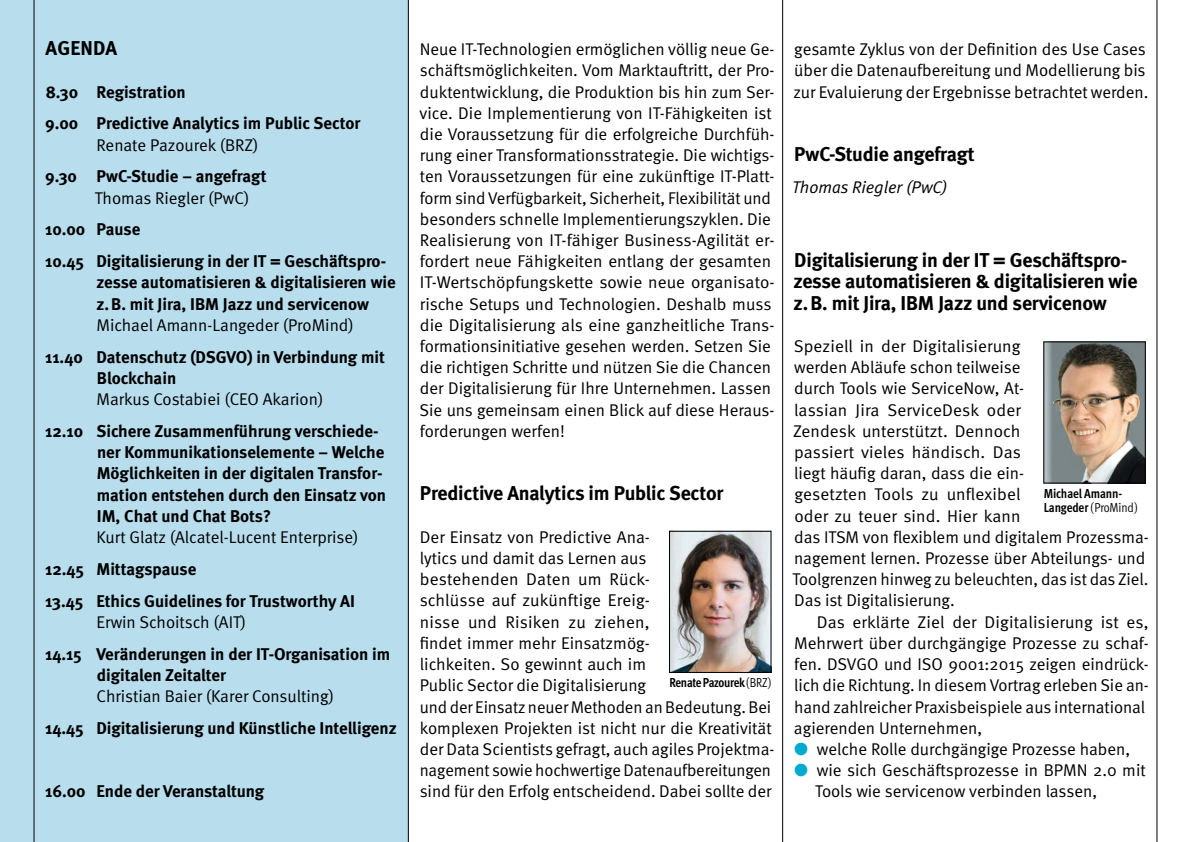
<style>
.page{position:relative;width:1191px;height:842px;background:#fff}
.page>*{position:absolute;margin:0;border:0;box-sizing:border-box;transform-origin:0 0}
.t1{font:700 20px/21.2px "Meta";letter-spacing:-.01em;color:#000}
.t2{font:17px/21.2px "Meta Normal";color:#000}
.t3{font:700 17px/21.2px "Meta";color:#000}
.t4{font:italic 17px "Meta Normal";color:#000}
.t5{font:700 13px "Meta Cond";letter-spacing:-.02em;color:#000}
.t6{font:13px "Meta Cond Normal";letter-spacing:-.01em;color:#000}
.s1{font-family:"Meta Cond Normal";font-weight:400}
.s2{font-family:"Meta Bold Expert";color:#00aacf}
.s3{font-family:"Meta Cond";font-weight:700}
</style>
<div class="page">
<div style="left:0;top:0;width:408px;height:842px;background:#b8deee"></div>
<hr style="left:34px;top:0;width:1px;height:842px;background:#000">
<hr style="left:408px;top:0;width:1px;height:842px;background:#000">
<hr style="left:782px;top:0;width:1px;height:842px;background:#000">
<hr style="left:1156px;top:0;width:1px;height:842px;background:#000">
<img style="left:1045px;top:344px;width:98px;height:137px">
<img style="left:671px;top:533px;width:98px;height:138px">
<div style="left:669px;top:531px;width:102px;height:142px;border:1px solid #000"></div>
<p class="t1" style="left:45px;top:37px;width:73px">AGENDA</p>
<p class="t3" style="left:45px;top:76px;width:317px;line-height:31.8px">8.30 Registration<br>9.00 Predictive Analytics im Public Sector</p>
<p class="t2" style="left:97px;top:134px;width:163px">Renate Pazourek (BRZ)</p>
<p class="t3" style="left:45px;top:166px;width:223px">9.30 PwC-Studie – angefragt</p>
<p class="t2" style="left:95px;top:187px;width:156px">Thomas Riegler (PwC)</p>
<p class="t3" style="left:45px;top:213px;width:342px;line-height:31.8px">10.00 Pause<br>10.45 Digitalisierung in der IT = Geschäftspro-</p>
<p class="t3" style="left:96px;top:272px;width:301px">zesse automatisieren &amp; digitalisieren wie z.B. mit Jira, IBM Jazz und servicenow</p>
<p class="t2" style="left:97px;top:314px;width:259px">Michael Amann-Langeder (ProMind)</p>
<p class="t3" style="left:97px;top:346px;width:290px;text-indent:-52px">11.40 Datenschutz (DSGVO) in Verbindung mit<br>Blockchain</p>
<p class="t2" style="left:97px;top:388px;width:228px">Markus Costabiei (CEO Akarion)</p>
<p class="t3" style="left:97px;top:420px;width:291px;text-indent:-51px">12.10 Sichere Zusammenführung verschiede&shy;ner Kommunikationselemente – Welche Möglichkeiten in der digitalen Transfor&shy;mation entstehen durch den Einsatz von IM, Chat und Chat Bots?</p>
<p class="t2" style="left:97px;top:526px;width:263px">Kurt Glatz (Alcatel-Lucent Enterprise)</p>
<p class="t3" style="left:45px;top:553px;width:311px;line-height:31.8px">12.45 Mittagspause<br>13.45 Ethics Guidelines for Trustworthy AI</p>
<p class="t2" style="left:97px;top:611px;width:151px">Erwin Schoitsch (AIT)</p>
<p class="t3" style="left:97px;top:643px;width:295px;text-indent:-52px">14.15 Veränderungen in der IT-Organisation im digitalen Zeitalter</p>
<p class="t2" style="left:96px;top:685px;width:239px">Christian Baier (Karer Consulting)</p>
<p class="t3" style="left:45px;top:717px;width:353px">14.45 Digitalisierung und Künstliche Intelligenz</p>
<p class="t3" style="left:45px;top:781px;width:220px">16.00 Ende der Veranstaltung</p>
<p class="t2" style="left:419px;top:39px;width:356px">Neue IT-Technologien ermöglichen völlig neue Ge&shy;schäftsmöglichkeiten. Vom Marktauftritt, der Pro&shy;duktentwicklung, die Produktion bis hin zum Ser&shy;vice. Die Implementierung von IT-Fähigkeiten ist die Voraussetzung für die erfolgreiche Durchfüh&shy;rung einer Transformationsstrategie. Die wichtigs&shy;ten Voraussetzungen für eine zukünftige IT-Platt&shy;form sind Verfügbarkeit, Sicherheit, Flexibilität und besonders schnelle Implementierungszyklen. Die Realisierung von IT-fähiger Business-Agilität er&shy;fordert neue Fähigkeiten entlang der gesamten IT-Wertschöpfungskette sowie neue organisato&shy;rische Setups und Technologien. Deshalb muss die Digitalisierung als eine ganzheitliche Trans&shy;formationsinitiative gesehen werden. Setzen Sie die richtigen Schritte und nützen Sie die Chancen der Digitalisierung für Ihre Unternehmen. Lassen Sie uns gemeinsam einen Blick auf diese Heraus&shy;forderungen werfen!</p>
<p class="t1" style="left:420px;top:483px;width:305px">Predictive Analytics im Public Sector</p>
<p class="t2" style="left:420px;top:526px;width:356px">Der Einsatz von Predictive Ana-<br>lytics und damit das Lernen aus<br>bestehenden Daten um Rück-<br>schlüsse auf zukünftige Ereig-<br>nisse und Risiken zu ziehen,<br>findet immer mehr Einsatzmög-<br>lichkeiten. So gewinnt auch im<br>Public Sector die Digitalisierung<br>und der Einsatz neuer Methoden an Bedeutung. Bei komplexen Projekten ist nicht nur die Kreativität der Data Scientists gefragt, auch agiles Projektma&shy;nagement sowie hochwertige Datenaufbereitungen sind für den Erfolg entscheidend. Dabei sollte der</p>
<p class="t5" style="left:669px;top:675px;width:103px">Renate Pazourek <span class="s1">(BRZ)</span></p>
<p class="t2" style="left:793px;top:39px;width:356px">gesamte Zyklus von der Definition des Use Cases über die Datenaufbereitung und Modellierung bis zur Evaluierung der Ergebnisse betrachtet werden.</p>
<p class="t1" style="left:794px;top:143px;width:182px">PwC-Studie angefragt</p>
<p class="t4" style="left:792px;top:177px;width:157px">Thomas Riegler (PwC)</p>
<p class="t1" style="left:793px;top:249px;width:345px">Digitalisierung in der IT = Geschäftspro&shy;zesse automatisieren &amp; digitalisieren wie z.B. mit Jira, IBM Jazz und servicenow</p>
<p class="t2" style="left:792px;top:335px;width:358px">Speziell in der Digitalisierung<br>werden Abläufe schon teilweise<br>durch Tools wie ServiceNow, At-<br>lassian Jira ServiceDesk oder<br>Zendesk unterstützt. Dennoch<br>passiert vieles händisch. Das<br>liegt häufig daran, dass die ein-<br>gesetzten Tools zu unflexibel<br>oder zu teuer sind. Hier kann<br>das ITSM von flexiblem und digitalem Prozessma&shy;nagement lernen. Prozesse über Abteilungs- und Toolgrenzen hinweg zu beleuchten, das ist das Ziel.<br>Das ist Digitalisierung.</p>
<p class="t2" style="left:817px;top:611px;width:333px">Das erklärte Ziel der Digitalisierung ist es,</p>
<p class="t2" style="left:794px;top:632px;width:356px">Mehrwert über durchgängige Prozesse zu schaf-</p>
<p class="t2" style="left:794px;top:653px;width:356px">fen. DSVGO und ISO 9001:2015 zeigen eindrück-</p>
<p class="t2" style="left:794px;top:675px;width:356px">lich die Richtung. In diesem Vortrag erleben Sie an-</p>
<p class="t2" style="left:794px;top:696px;width:353px">hand zahlreicher Praxisbeispiele aus international</p>
<p class="t2" style="left:794px;top:717px;width:190px">agierenden Unternehmen,</p>
<p class="t2" style="left:794px;top:738px;width:337px"><span class="s2">x</span> welche Rolle durchgängige Prozesse haben,</p>
<p class="t2" style="left:794px;top:759px;width:353px"><span class="s2">x</span> wie sich Geschäftsprozesse in BPMN 2.0 mit</p>
<p class="t2" style="left:815px;top:781px;width:283px">Tools wie servicenow verbinden lassen,</p>
<p class="t5" style="left:1043px;top:485px;width:80px">Michael Amann-</p>
<p class="t6" style="left:1044px;top:500px;width:95px"><span class="s3">Langeder</span> (ProMind)</p>
</div>
